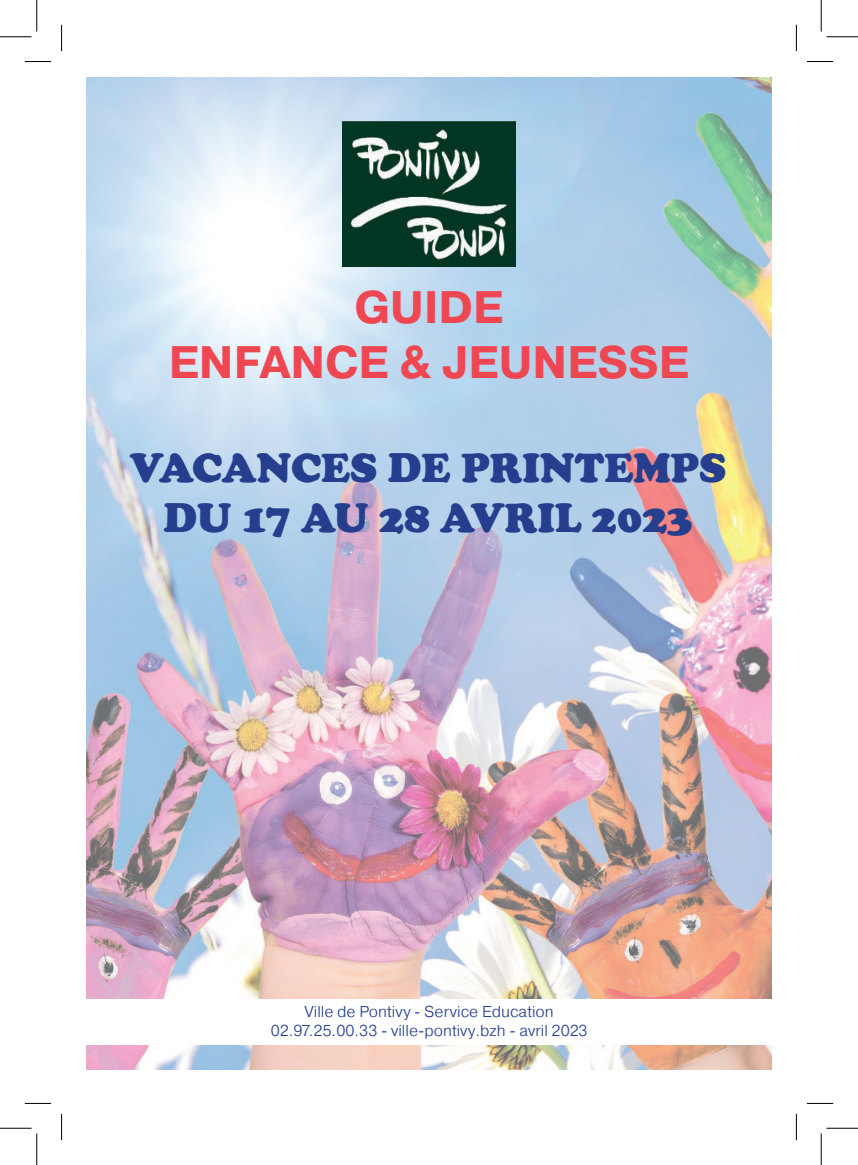
<style>
.page{position:relative;width:858px;height:1165px;background:#fff}
.page>*{position:absolute;margin:0;border:0;box-sizing:border-box;transform-origin:0 0}
.t1{font:700 45.5px/54.6px "Pragmatica";color:#ef4752;text-align:center}
.t2{font:900 42px/50.4px "Cooper";color:#253f8e;text-align:center}
.t3{font:300 15.75px/18.9px "Pragmatica";color:#253f8e;text-align:center}
</style>
<div class="page">
<img style="left:86px;top:78px;width:685px;height:992px">
<img style="left:342px;top:121px;width:173px;height:146px">
<div style="left:62px;top:999px;width:733px;height:46px;background:#fff"></div>
<svg style="left:25px;top:61px;width:26px;height:1px"></svg>
<svg style="left:806px;top:61px;width:26px;height:1px"></svg>
<svg style="left:25px;top:1103px;width:26px;height:1px"></svg>
<svg style="left:806px;top:1103px;width:26px;height:1px"></svg>
<svg style="left:61px;top:25px;width:1px;height:26px"></svg>
<svg style="left:61px;top:1114px;width:1px;height:26px"></svg>
<svg style="left:795px;top:25px;width:1px;height:26px"></svg>
<svg style="left:795px;top:1114px;width:1px;height:26px"></svg>
<hr style="left:0;top:36px;width:32px;height:1px;background:#000">
<hr style="left:826px;top:36px;width:31px;height:1px;background:#000">
<hr style="left:0;top:1128px;width:32px;height:1px;background:#000">
<hr style="left:826px;top:1128px;width:31px;height:1px;background:#000">
<hr style="left:36px;top:0;width:1px;height:32px;background:#000">
<hr style="left:36px;top:1133px;width:1px;height:32px;background:#000">
<hr style="left:820px;top:0;width:1px;height:32px;background:#000">
<hr style="left:820px;top:1133px;width:1px;height:32px;background:#000">
<h1 class="t1" style="left:169px;top:281px;width:521px">GUIDE<br>ENFANCE &amp; JEUNESSE</h1>
<h2 class="t2" style="left:130px;top:442px;width:598px">VACANCES DE PRINTEMPS<br>DU 17 AU 28 AVRIL 2023</h2>
<p class="t3" style="left:270px;top:1001px;width:318px">Ville de Pontivy - Service Education<br>02.97.25.00.33 - ville-pontivy.bzh - avril 2023</p>
</div>
